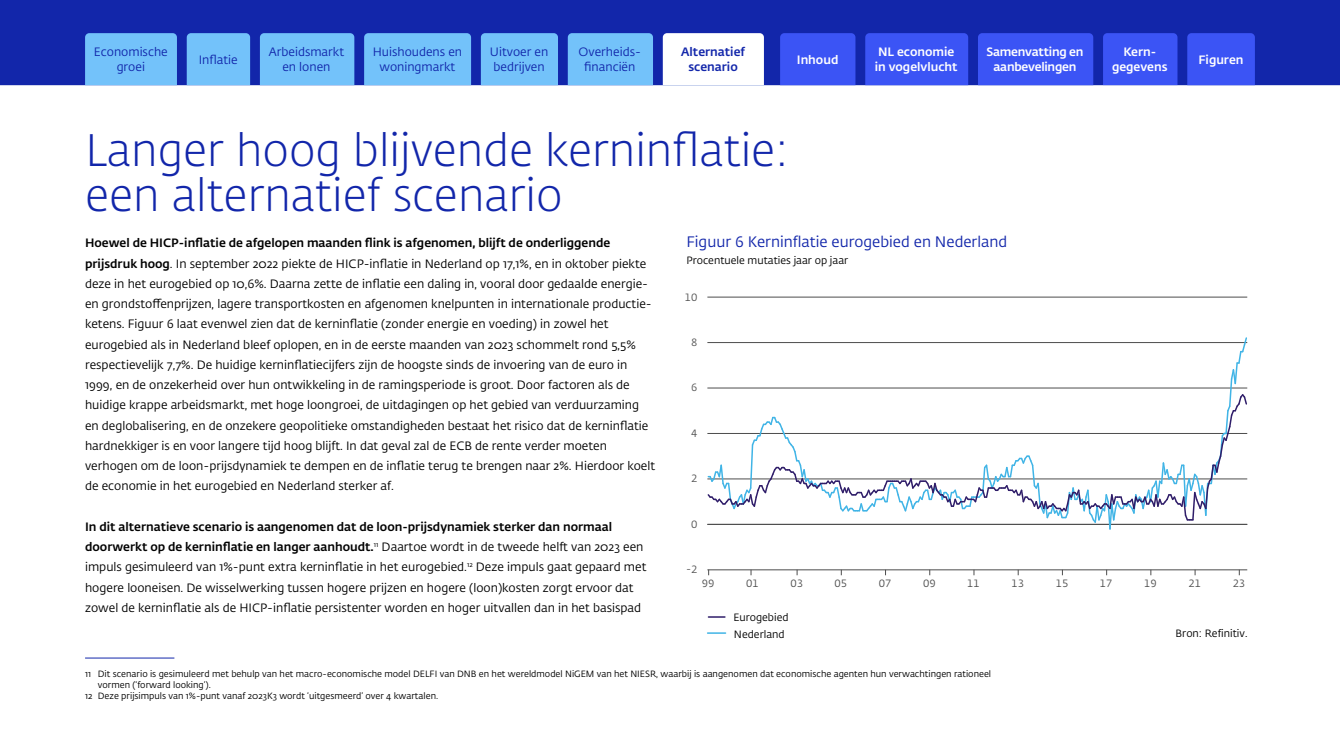
<style>
.page{position:relative;width:1340px;height:754px;background:#fff}
.page>*{position:absolute;margin:0;border:0;box-sizing:border-box;transform-origin:0 0}
.H2_Hoofdstuktitel{font:300 45px/45px "DNB Fedra";color:#1226aa}
.t1{font:15px "DNB Fedra";color:#1226aa}
.P_Broodtekst{font:12px/20.2px "DNB Fedra";color:#000}
.t2{font:12px/15px "DNB Fedra";color:#1226aa;text-align:center}
.t3{font:500 12px/15px "DNB Fedra";color:#fff}
.t4{font:500 12px/15px "DNB Fedra";letter-spacing:-.02em;color:#fff;text-align:center}
.t5{font:500 12px/15px "DNB Fedra";color:#1226aa;text-align:center}
.t6{font:10.5px "DNB Fedra";color:#000}
.t7{font:10.5px "DNB Fedra";color:#4d4d4d}
.t8{font:10.5px "DNB Fedra";color:#525252}
.Voetnoot{font:9px/10.8px "DNB Fedra";color:#000}
.s1{font-weight:500}
</style>
<div class="page">
<div style="left:0;top:0;width:1339px;height:85px;background:#1226aa"></div>
<div style="left:978px;top:33px;width:115px;height:52px;background:#3b54f5"></div>
<div style="left:865px;top:33px;width:103px;height:52px;background:#3b54f5"></div>
<div style="left:780px;top:33px;width:75px;height:52px;background:#3b54f5"></div>
<div style="left:1103px;top:33px;width:74px;height:52px;background:#3b54f5"></div>
<div style="left:1187px;top:33px;width:67px;height:52px;background:#3b54f5"></div>
<div style="left:187px;top:33px;width:63px;height:52px;background:#73c2fa"></div>
<div style="left:481px;top:33px;width:77px;height:52px;background:#73c2fa"></div>
<div style="left:568px;top:33px;width:85px;height:52px;background:#73c2fa"></div>
<svg style="left:662px;top:33px;width:102px;height:52px"></svg>
<div style="left:260px;top:33px;width:94px;height:52px;background:#73c2fa"></div>
<div style="left:364px;top:33px;width:107px;height:52px;background:#73c2fa"></div>
<div style="left:85px;top:33px;width:92px;height:52px;background:#73c2fa"></div>
<hr style="left:85px;top:657px;width:89px;height:1px;background:#1226aa">
<hr style="left:707px;top:569px;width:540px;height:1px;background:#4d4d4d">
<hr style="left:707px;top:296px;width:540px;height:1px;background:#4d4d4d">
<svg style="left:707px;top:337px;width:541px;height:193px"></svg>
<svg style="left:707px;top:632px;width:18px;height:1px"></svg>
<svg style="left:708px;top:616px;width:17px;height:1px"></svg>
<p class="t2" style="left:94px;top:45px;width:75px">Economische groei</p>
<p class="t2" style="left:683px;top:45px;width:17px">Alt</p>
<p class="t2" style="left:732px;top:45px;width:12px">ef</p>
<p class="t4" style="left:986px;top:45px;width:98px">Samenvatting en aanbevelingen</p>
<p class="t3" style="left:874px;top:45px;width:84px">NL economie in vogelvlucht</p>
<p class="t2" style="left:490px;top:45px;width:60px;text-align:left">Uitvoer en bedrijven</p>
<p class="t2" style="left:578px;top:45px;width:64px">Overheids&shy;financiën</p>
<p class="t5" style="left:681px;top:45px;width:65px">Alternatief scenario</p>
<p class="t2" style="left:269px;top:45px;width:77px">Arbeidsmarkt en lonen</p>
<p class="t2" style="left:373px;top:45px;width:91px">Huishoudens en woningmarkt</p>
<p class="t3" style="left:796px;top:52px;width:43px">Inhoud</p>
<p class="t3" style="left:1112px;top:45px;width:57px;text-align:center">Kern&shy;gegevens</p>
<p class="t2" style="left:199px;top:52px;width:41px">Inflatie</p>
<p class="t3" style="left:1198px;top:52px;width:47px">Figuren</p>
<h2 class="H2_Hoofdstuktitel" style="left:85px;top:129px;width:704px">Langer hoog blijvende kerninflatie: een alternatief scenario</h2>
<p class="P_Broodtekst" style="left:85px;top:233px;width:571px"><span class="s1">Hoewel de HICP-inflatie de afgelopen maanden flink is afgenomen, blijft de onderliggende prijsdruk hoog</span>. In september 2022 piekte de HICP- inflatie in Nederland op 17,1%, en in oktober piekte deze in het eurogebied op 10,6%. Daarna zette de inflatie een daling in, vooral door gedaalde energie&shy;en grondstoffenprijzen, lagere transportkosten en afgenomen knelpunten in internationale productie&shy;ketens. Figuur 6 laat evenwel zien dat de kerninflatie (zonder energie en voeding) in zowel het eurogebied als in Nederland bleef oplopen, en in de eerste maanden van 2023 schommelt rond 5,5% respectievelijk 7,7%. De huidige kerninflatiecijfers zijn de hoogste sinds de invoering van de euro in 1999, en de onzekerheid over hun ontwikkeling in de ramingsperiode is groot. Door factoren als de huidige krappe arbeidsmarkt, met hoge loongroei, de uitdagingen op het gebied van verduurzaming en deglobalisering, en de onzekere geopolitieke omstandigheden bestaat het risico dat de kerninflatie hardnekkiger is en voor langere tijd hoog blijft. In dat geval zal de ECB de rente verder moeten verhogen om de loon- prijsdynamiek te dempen en de inflatie terug te brengen naar 2%. Hierdoor koelt de economie in het eurogebied en Nederland sterker af.</p>
<p class="P_Broodtekst" style="left:85px;top:516px;width:563px"><span class="s1">In dit alternatieve scenario is aangenomen dat de loon- prijsdynamiek sterker dan normaal doorwerkt op de kerninflatie en langer aanhoudt.</span><sup>11</sup> Daartoe wordt in de tweede helft van 2023 een impuls gesimuleerd van 1%- punt extra kerninflatie in het eurogebied.<sup>12</sup> Deze impuls gaat gepaard met hogere looneisen. De wisselwerking tussen hogere prijzen en hogere (loon)kosten zorgt ervoor dat zowel de kerninflatie als de HICP- inflatie persistenter worden en hoger uitvallen dan in het basispad</p>
<p class="t1" style="left:686px;top:233px;width:322px">Figuur 6 Kerninflatie eurogebied en Nederland</p>
<p class="t6" style="left:686px;top:254px;width:163px">Procentuele mutaties jaar op jaar</p>
<p class="t8" style="left:685px;top:290px;width:14px">10</p>
<p class="t8" style="left:691px;top:336px;width:8px">8</p>
<p class="t8" style="left:691px;top:381px;width:8px">6</p>
<p class="t8" style="left:691px;top:427px;width:8px">4</p>
<p class="t8" style="left:691px;top:472px;width:8px">2</p>
<p class="t8" style="left:691px;top:517px;width:8px">0</p>
<p class="t8" style="left:686px;top:563px;width:13px">-2</p>
<p class="t7" style="left:702px;top:577px;width:14px">99</p>
<p class="t7" style="left:746px;top:577px;width:14px">01</p>
<p class="t7" style="left:790px;top:577px;width:14px">03</p>
<p class="t7" style="left:834px;top:577px;width:14px">05</p>
<p class="t7" style="left:878px;top:577px;width:14px">07</p>
<p class="t7" style="left:923px;top:577px;width:14px">09</p>
<p class="t7" style="left:967px;top:577px;width:14px">11</p>
<p class="t7" style="left:1011px;top:577px;width:14px">13</p>
<p class="t7" style="left:1055px;top:577px;width:14px">15</p>
<p class="t7" style="left:1099px;top:577px;width:14px">17</p>
<p class="t7" style="left:1144px;top:577px;width:14px">19</p>
<p class="t7" style="left:1188px;top:577px;width:14px">21</p>
<p class="t7" style="left:1232px;top:577px;width:14px">23</p>
<p class="t6" style="left:733px;top:610px;width:57px">Eurogebied</p>
<p class="t6" style="left:734px;top:627px;width:52px">Nederland</p>
<p class="t6" style="left:1175px;top:627px;width:73px">Bron: Refinitiv.</p>
<p class="Voetnoot" style="left:98px;top:668px;width:894px;text-indent:-13px">11 Dit scenario is gesimuleerd met behulp van het macro-economische model DELFI van DNB en het wereldmodel NiGEM van het NIESR, waarbij is aangenomen dat economische agenten hun verwachtingen rationeel vormen (‘forward looking’).</p>
<p class="Voetnoot" style="left:85px;top:690px;width:354px">12 Deze prijsimpuls van 1%- punt vanaf 2023K3 wordt ‘uitgesmeerd’ over 4 kwartalen.</p>
</div>
